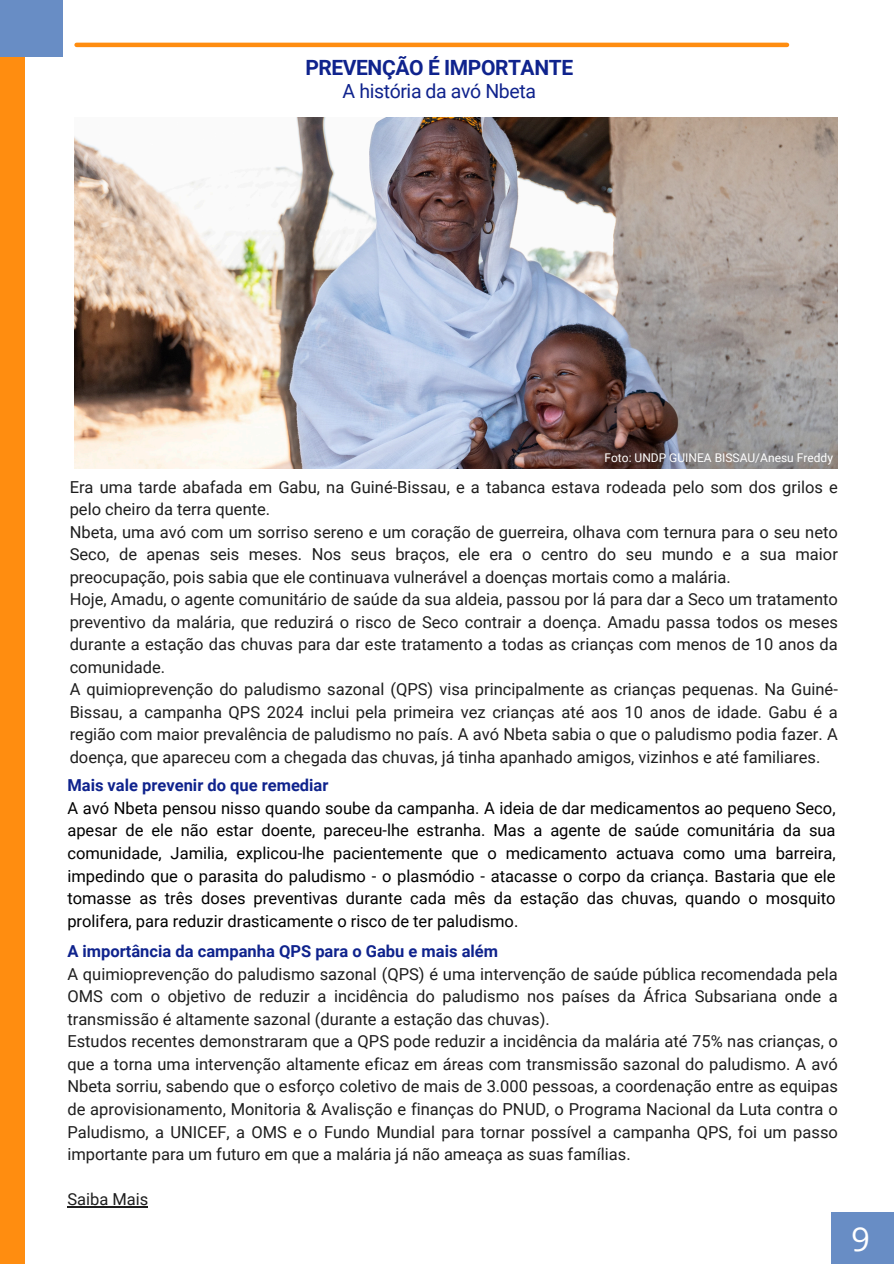
<style>
.page{position:relative;width:894px;height:1264px;background:#fff}
.page>*{position:absolute;margin:0;border:0;box-sizing:border-box;transform-origin:0 0}
.t1{font:33px "Open Sans";color:#fff}
.t2{font:700 21px "Roboto";letter-spacing:-.02em;color:#0f238d}
.t3{font:19.5px "Roboto";letter-spacing:-.02em;color:#0f238d}
.t4{font:16.5px/22.5px "Roboto";color:#1e1e1e}
.t5{font:16.5px/22.5px "Roboto";color:#000}
.t6{font:12px "Roboto";color:#fff}
.s1{font-weight:700;color:#0f238d}
</style>
<div class="page">
<div style="left:0;top:0;width:24px;height:1263px;background:#ff8d10"></div>
<img style="left:74px;top:118px;width:763px;height:350px">
<div style="left:0;top:0;width:63px;height:56px;background:#688dc5"></div>
<div style="left:831px;top:1212px;width:62px;height:51px;background:#688dc5"></div>
<hr style="left:77px;top:43px;width:709px;height:4px;background:#ff8d10">
<hr style="left:67px;top:1206px;width:81px;height:1px;background:#1e1e1e">
<p class="t2" style="left:305px;top:56px;width:269px">PREVENÇÃO É IMPORTANTE</p>
<p class="t3" style="left:342px;top:80px;width:195px">A história da avó Nbeta</p>
<h2 class="t6" style="left:604px;top:451px;width:230px">Foto: UNDP GUINEA BISSAU/Anesu Freddy</h2>
<p class="t4" style="left:70px;top:476px;width:769px">Era uma tarde abafada em Gabu, na Guiné-Bissau, e a tabanca estava rodeada pelo som dos grilos e pelo cheiro da terra quente.<br>Nbeta, uma avó com um sorriso sereno e um coração de guerreira, olhava com ternura para o seu neto Seco, de apenas seis meses. Nos seus braços, ele era o centro do seu mundo e a sua maior preocupação, pois sabia que ele continuava vulnerável a doenças mortais como a malária.<br>Hoje, Amadu, o agente comunitário de saúde da sua aldeia, passou por lá para dar a Seco um tratamento preventivo da malária, que reduzirá o risco de Seco contrair a doença. Amadu passa todos os meses durante a estação das chuvas para dar este tratamento a todas as crianças com menos de 10 anos da comunidade.<br>A quimioprevenção do paludismo sazonal (QPS) visa principalmente as crianças pequenas. Na Guiné-Bissau, a campanha QPS 2024 inclui pela primeira vez crianças até aos 10 anos de idade. Gabu é a região com maior prevalência de paludismo no país. A avó Nbeta sabia o que o paludismo podia fazer. A doença, que apareceu com a chegada das chuvas, já tinha apanhado amigos, vizinhos e até familiares.</p>
<p class="t5" style="left:67px;top:774px;width:769px"><span class="s1">Mais vale prevenir do que remediar<br></span>A avó Nbeta pensou nisso quando soube da campanha. A ideia de dar medicamentos ao pequeno Seco, apesar de ele não estar doente, pareceu-lhe estranha. Mas a agente de saúde comunitária da sua comunidade, Jamilia, explicou-lhe pacientemente que o medicamento actuava como uma barreira, impedindo que o parasita do paludismo - o plasmódio - atacasse o corpo da criança. Bastaria que ele tomasse as três doses preventivas durante cada mês da estação das chuvas, quando o mosquito prolifera, para reduzir drasticamente o risco de ter paludismo.</p>
<h2 class="t4" style="left:67px;top:940px;width:771px"><span class="s1">A importância da campanha QPS para o Gabu e mais além<br></span>A quimioprevenção do paludismo sazonal (QPS) é uma intervenção de saúde pública recomendada pela OMS com o objetivo de reduzir a incidência do paludismo nos países da África Subsariana onde a transmissão é altamente sazonal (durante a estação das chuvas).<br>Estudos recentes demonstraram que a QPS pode reduzir a incidência da malária até 75% nas crianças, o que a torna uma intervenção altamente eficaz em áreas com transmissão sazonal do paludismo. A avó Nbeta sorriu, sabendo que o esforço coletivo de mais de 3.000 pessoas, a coordenação entre as equipas de aprovisionamento, Monitoria &amp; Avalisção e finanças do PNUD, o Programa Nacional da Luta contra o Paludismo, a UNICEF, a OMS e o Fundo Mundial para tornar possível a campanha QPS, foi um passo importante para um futuro em que a malária já não ameaça as suas famílias.</h2>
<h2 class="t4" style="left:67px;top:1188px;width:82px">Saiba Mais</h2>
<h2 class="t1" style="left:851px;top:1215px;width:20px">9</h2>
</div>
